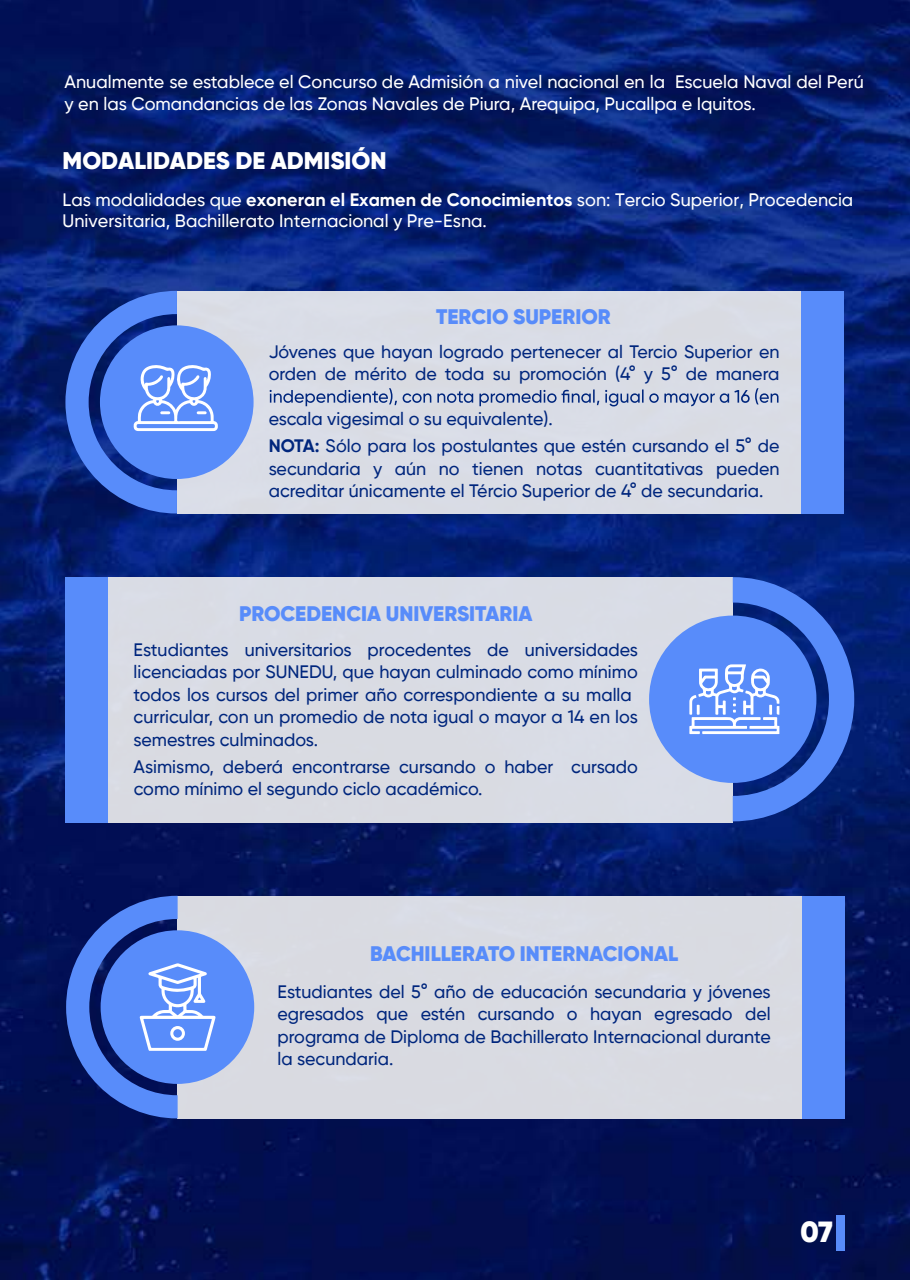
<style>
.page{position:relative;width:910px;height:1280px;background:#fff}
.page>*{position:absolute;margin:0;border:0;box-sizing:border-box;transform-origin:0 0}
.t1{font:900 29.1px "Gilroy";color:#fff}
.t2{font:900 24px "Gilroy";color:#fff}
.t3{font:900 21px "Gilroy";color:#588cfa}
.t4{font:500 18px/22.5px "Gilroy";color:#00267d}
.t5{font:500 18px/22.5px "Gilroy";color:#fff}
.s1{font-weight:700}
</style>
<div class="page">
<img style="left:0;top:0;width:910px;height:1280px">
<div style="left:837px;top:1214px;width:8px;height:36px;background:#588cfa"></div>
<div style="left:177px;top:291px;width:625px;height:222px;background:#d9dce6"></div>
<div style="left:100px;top:325px;width:154px;height:154px;background:#588cfa;border-radius:50%"></div>
<div style="left:802px;top:291px;width:42px;height:222px;background:#588cfa"></div>
<svg style="left:65px;top:291px;width:153px;height:222px"></svg>
<div style="left:108px;top:577px;width:625px;height:246px;background:#d9dce4"></div>
<div style="left:65px;top:577px;width:43px;height:246px;background:#588cfa"></div>
<svg style="left:270px;top:388px;width:508px;height:18px"></svg>
<div style="left:178px;top:896px;width:624px;height:222px;background:#d9dbe2"></div>
<div style="left:101px;top:930px;width:153px;height:154px;background:#588cfa;border-radius:50%"></div>
<div style="left:802px;top:896px;width:43px;height:222px;background:#588cfa"></div>
<div style="left:649px;top:616px;width:167px;height:167px;background:#588cfa;border-radius:50%"></div>
<svg style="left:689px;top:577px;width:165px;height:244px"></svg>
<svg style="left:66px;top:896px;width:150px;height:222px"></svg>
<p class="t5" style="left:64px;top:70px;width:801px">Anualmente se establece el Concurso de Admisión a nivel nacional en la Escuela Naval del Perú y en las Comandancias de las Zonas Navales de Piura, Arequipa, Pucallpa e Iquitos.</p>
<h2 class="t2" style="left:63px;top:146px;width:326px">MODALIDADES DE ADMISIÓN</h2>
<p class="t5" style="left:63px;top:188px;width:792px;line-height:21.6px">Las modalidades que <span class="s1">exoneran el Examen de Conocimientos</span> son: Tercio Superior, Procedencia<br>Universitaria, Bachillerato Internacional y Pre-Esna.</p>
<p class="t3" style="left:436px;top:304px;width:176px">TERCIO SUPERIOR</p>
<p class="t4" style="left:269px;top:340px;width:512px">Jóvenes que hayan logrado pertenecer al Tercio Superior en orden de mérito de toda su promoción (4° y 5° de manera</p>
<p class="t4" style="left:269px;top:405px;width:512px;line-height:27px">escala vigesimal o su equivalente).<br><span class="s1">NOTA:</span> Sólo para los postulantes que estén cursando el 5° de</p>
<p class="t4" style="left:269px;top:457px;width:512px">secundaria y aún no tienen notas cuantitativas pueden acreditar únicamente el Tércio Superior de 4° de secundaria.</p>
<p class="t3" style="left:239px;top:601px;width:295px">PROCEDENCIA UNIVERSITARIA</p>
<p class="t4" style="left:134px;top:638px;width:506px">Estudiantes universitarios procedentes de universidades licenciadas por SUNEDU, que hayan culminado como mínimo todos los cursos del primer año correspondiente a su malla curricular, con un promedio de nota igual o mayor a 14 en los semestres culminados.</p>
<p class="t4" style="left:134px;top:755px;width:506px">Asimismo, deberá encontrarse cursando o haber cursado como mínimo el segundo ciclo académico.</p>
<p class="t4" style="left:365px;top:682px;width:274px">ciclo co respondiente a su ma la</p>
<p class="t4" style="left:134px;top:749px;width:506px">Asimismo, deberá encontrarse cursando o haber cursado como mínimo el segundo ciclo académico.</p>
<p class="t3" style="left:370px;top:940px;width:310px">BACHILLERATO INTERNACIONAL</p>
<p class="t4" style="left:278px;top:980px;width:495px;text-align:justify">Estudiantes del 5° año de educación secundaria y jóvenes egresados que estén cursando o hayan egresado del programa de Diploma de Bachillerato Internacional durante la secundaria.</p>
<h1 class="t1" style="left:800px;top:1213px;width:34px">07</h1>
</div>
